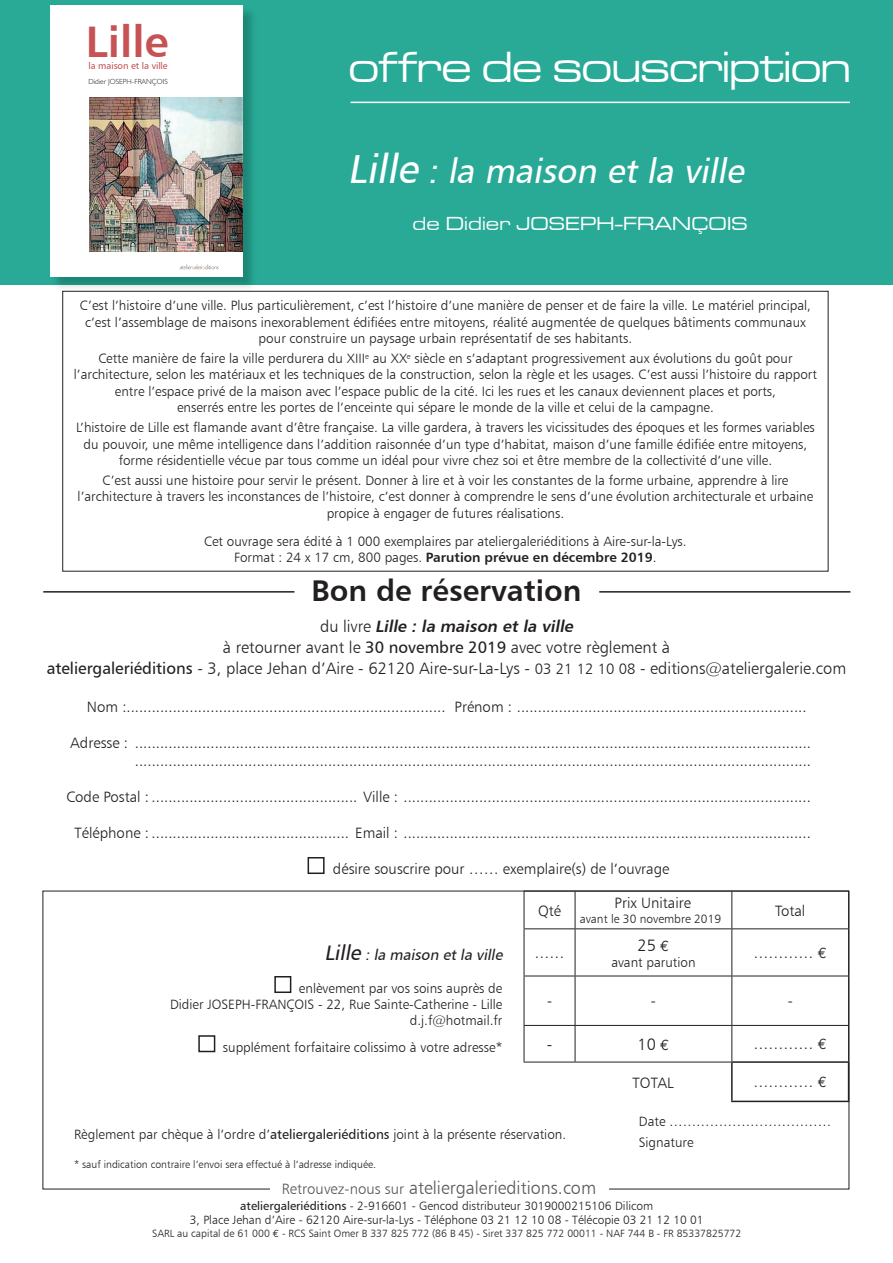
<style>
.page{position:relative;width:893px;height:1263px;background:#fff}
.page>*{position:absolute;margin:0;border:0;box-sizing:border-box;transform-origin:0 0}
.t1{font:45px "Microgramma D Medi Exte";color:#fff}
.t2{font:44.1px "Humanist 777 BT Bold B";color:#c75253}
.t3{font:italic 34.5px "Humanist 777 BT Roman B";color:#fff}
.t4{font:30px "Humanist 777 BT Bold B";color:#231f20}
.t5{font:19.5px "Microgramma D Medi Exte";letter-spacing:.04em;color:#fff}
.t6{font:18px "Humanist 777 BT Light B";color:#57585a}
.t7{font:16.5px/21.1px "Humanist 777 BT Light B";color:#231f20;text-align:center}
.t8{font:italic 16.5px "Humanist 777 BT Bold B";color:#231f20}
.t9{font:15px/18px "Humanist 777 BT Light B";color:#231f20;text-align:right}
.t10{font:italic 15px "Humanist 777 BT Roman B";color:#231f20}
.t11{font:13.5px/16.2px "Humanist 777 BT Light B";color:#231f20;text-align:center}
.t12{font:13.5px "Humanist 777 BT Bold B";color:#231f20}
.t13{font:12px/14.4px "Humanist 777 BT Light B";color:#231f20;text-align:center}
.t14{font:10.5px "Humanist 777 BT Light B";color:#231f20}
.t15{font:9.45px "Humanist 777 BT Roman B";letter-spacing:-.005em;color:#c75253}
.t16{font:300 7.35px "Humanist 521 BT";letter-spacing:.01em;color:#231f20}
.s1{font-size:40.5px}
.s2{font-family:"Humanist 777 BT Light B"}
.s3{font-family:"Humanist 777 BT Light B";font-style:normal}
.s4{font-family:"Humanist 777 BT Roman B"}
.s5{font-size:15px}
.s6{font-size:21px}
.s7{font-family:"Euro Mono";font-size:15px}
.s8{font-family:"Euro Mono"}
</style>
<div class="page">
<div style="left:308px;top:857px;width:17px;height:17px;border:2px solid #231f20"></div>
<hr style="left:43px;top:591px;width:251px;height:2px;background:#231f20">
<hr style="left:599px;top:591px;width:251px;height:2px;background:#231f20">
<div style="left:0;top:0;width:893px;height:285px;background:#28aa96"></div>
<hr style="left:351px;top:102px;width:499px;height:1px;background:#fff">
<img style="left:52px;top:7px;width:205px;height:284px">
<div style="left:50px;top:5px;width:192px;height:271px;background:#fff"></div>
<svg style="left:180px;top:264px;width:38px;height:5px"></svg>
<img style="left:89px;top:97px;width:153px;height:154px">
<hr style="left:524px;top:891px;width:1px;height:37px;background:#231f20">
<hr style="left:575px;top:891px;width:1px;height:37px;background:#231f20">
<hr style="left:731px;top:891px;width:1px;height:37px;background:#231f20">
<hr style="left:524px;top:928px;width:51px;height:1px;background:#231f20">
<hr style="left:524px;top:929px;width:1px;height:47px;background:#231f20">
<hr style="left:575px;top:928px;width:157px;height:1px;background:#231f20">
<hr style="left:575px;top:929px;width:1px;height:47px;background:#231f20">
<hr style="left:732px;top:928px;width:117px;height:1px;background:#231f20">
<hr style="left:731px;top:929px;width:1px;height:47px;background:#231f20">
<hr style="left:524px;top:976px;width:51px;height:1px;background:#231f20">
<hr style="left:524px;top:976px;width:1px;height:49px;background:#231f20">
<hr style="left:575px;top:976px;width:157px;height:1px;background:#231f20">
<hr style="left:575px;top:976px;width:1px;height:49px;background:#231f20">
<hr style="left:732px;top:976px;width:117px;height:1px;background:#231f20">
<hr style="left:731px;top:976px;width:1px;height:49px;background:#231f20">
<hr style="left:524px;top:1025px;width:51px;height:1px;background:#231f20">
<hr style="left:524px;top:1026px;width:1px;height:36px;background:#231f20">
<hr style="left:575px;top:1025px;width:157px;height:1px;background:#231f20">
<hr style="left:575px;top:1026px;width:1px;height:36px;background:#231f20">
<hr style="left:732px;top:1025px;width:117px;height:1px;background:#231f20">
<hr style="left:731px;top:1026px;width:1px;height:35px;background:#231f20">
<hr style="left:524px;top:1062px;width:51px;height:1px;background:#231f20">
<hr style="left:575px;top:1062px;width:156px;height:1px;background:#231f20">
<hr style="left:731px;top:1061px;width:118px;height:2px;background:#231f20">
<hr style="left:731px;top:1063px;width:2px;height:38px;background:#231f20">
<hr style="left:731px;top:1101px;width:118px;height:1px;background:#231f20">
<div style="left:274px;top:976px;width:17px;height:17px;border:2px solid #231f20"></div>
<div style="left:198px;top:1035px;width:17px;height:17px;border:2px solid #231f20"></div>
<h2 class="t2" style="left:86px;top:14px;width:84px">Lille</h2>
<p class="t15" style="left:88px;top:60px;width:81px">la maison et la ville</p>
<p class="t16" style="left:88px;top:77px;width:81px">Didier JOSEPH-FRANÇOIS</p>
<h1 class="t1" style="left:349px;top:39px;width:503px">offre de souscription</h1>
<h3 class="t3" style="left:348px;top:150px;width:405px"><span class="s1">Lille</span> : la maison et la ville</h3>
<h3 class="t5" style="left:413px;top:211px;width:336px">de Didier JOSEPH-FRANÇOIS</h3>
<p class="t11" style="left:80px;top:297px;width:733px">C’est l’histoire d’une ville. Plus particulièrement, c’est l’histoire d’une manière de penser et de faire la ville. Le matériel principal, c’est l’assemblage de maisons inexorablement édifiées entre mitoyens, réalité augmentée de quelques bâtiments communaux pour construire un paysage urbain représentatif de ses habitants.</p>
<p class="t11" style="left:74px;top:350px;width:744px">Cette manière de faire la ville perdurera du XIII<sup>e</sup> au XX<sup>e</sup> siècle en s’adaptant progressivement aux évolutions du goût pour l’architecture, selon les matériaux et les techniques de la construction, selon la règle et les usages. C’est aussi l’histoire du rapport entre l’espace privé de la maison avec l’espace public de la cité. Ici les rues et les canaux deviennent places et ports,<br>enserrés entre les portes de l’enceinte qui sépare le monde de la ville et celui de la campagne.</p>
<p class="t11" style="left:76px;top:419px;width:740px">L’histoire de Lille est flamande avant d’être française. La ville gardera, à travers les vicissitudes des époques et les formes variables du pouvoir, une même intelligence dans l’addition raisonnée d’un type d’habitat, maison d’une famille édifiée entre mitoyens, forme résidentielle vécue par tous comme un idéal pour vivre chez soi et être membre de la collectivité d’une ville.</p>
<p class="t11" style="left:78px;top:472px;width:737px">C’est aussi une histoire pour servir le présent. Donner à lire et à voir les constantes de la forme urbaine, apprendre à lire l’architecture à travers les inconstances de l’histoire, c’est donner à comprendre le sens d’une évolution architecturale et urbaine propice à engager de futures réalisations.</p>
<p class="t11" style="left:204px;top:532px;width:484px">Cet ouvrage sera édité à 1 000 exemplaires par ateliergaleriéditions à Aire-sur-la-Lys.</p>
<p class="t12" style="left:234px;top:548px;width:424px"><span class="s2">Format : 24 x 17 cm, 800 pages.</span> Parution prévue en décembre 2019<span class="s2">.</span></p>
<h3 class="t4" style="left:311px;top:572px;width:272px">Bon de réservation</h3>
<p class="t8" style="left:320px;top:616px;width:258px"><span class="s3">d u l i v r e</span> Lille : la maison et la ville</p>
<p class="t7" style="left:47px;top:636px;width:801px">à retourner avant le <span class="s4">30 novembre 2019</span> avec votre règlement à<br><span class="s4">ateliergaleriéditions</span> - 3, place Jehan d’Aire - 62120 Aire-sur-La-Lys - <span class="s5">03 21 12 10 08</span> - editions@ateliergalerie.com</p>
<p class="t9" style="left:87px;top:697px;width:721px">Nom :............................................................................ Prénom : .....................................................................</p>
<p class="t9" style="left:70px;top:733px;width:742px">Adresse : ................................................................................................................................................................. .................................................................................................................................................................</p>
<p class="t9" style="left:66px;top:787px;width:746px">Code Postal : ................................................. Ville : .................................................................................................</p>
<p class="t9" style="left:75px;top:823px;width:738px">Téléphone : ............................................... Email : .................................................................................................</p>
<p class="t9" style="left:333px;top:859px;width:338px">désire souscrire pour …… exemplaire(s) de l’ouvrage</p>
<p class="t10" style="left:324px;top:946px;width:183px"><span class="s6">Lille</span> : la maison et la ville</p>
<p class="t11" style="left:170px;top:980px;width:334px;text-align:right">enlèvement par vos soins auprès de<br>Didier JOSEPH-FRANÇOIS - 22, Rue Sainte-Catherine - Lille d.j.f@hotmail.fr</p>
<p class="t9" style="left:538px;top:901px;width:25px">Qté</p>
<p class="t9" style="left:535px;top:944px;width:31px">……</p>
<p class="t9" style="left:615px;top:894px;width:78px">Prix Unitaire</p>
<p class="t13" style="left:580px;top:911px;width:143px">avant le 30 novembre 2019</p>
<p class="t7" style="left:638px;top:934px;width:33px">25 <span class="s7">€</span></p>
<p class="t11" style="left:611px;top:954px;width:86px">avant parution</p>
<p class="t9" style="left:775px;top:901px;width:32px">Total</p>
<p class="t9" style="left:754px;top:944px;width:75px">………… <span class="s8">€</span></p>
<p class="t9" style="left:547px;top:992px;width:7px">-</p>
<p class="t9" style="left:651px;top:992px;width:7px">-</p>
<p class="t9" style="left:788px;top:992px;width:7px">-</p>
<p class="t11" style="left:223px;top:1039px;width:281px">supplément forfaitaire colissimo à votre adresse*</p>
<p class="t7" style="left:547px;top:1033px;width:7px">-</p>
<p class="t7" style="left:638px;top:1033px;width:33px">10 <span class="s7">€</span></p>
<p class="t9" style="left:754px;top:1035px;width:75px">………… <span class="s8">€</span></p>
<p class="t9" style="left:633px;top:1073px;width:42px">TOTAL</p>
<p class="t9" style="left:754px;top:1073px;width:75px">………… <span class="s8">€</span></p>
<p class="t11" style="left:74px;top:1126px;width:494px">Règlement par chèque à l’ordre d’<span class="s4">ateliergaleriéditions</span> joint à la présente réservation.</p>
<p class="t14" style="left:74px;top:1157px;width:304px">* sauf indication contraire l’envoi sera effectué à l’adresse indiquée.</p>
<h3 class="t6" style="left:282px;top:1177px;width:316px"><span class="s5">Retrouvez-nous sur</span> ateliergalerieditions.com</h3>
<p class="t11" style="left:639px;top:1110px;width:194px;line-height:21px;text-align:left">Date ………………………………<br>Signature</p>
<p class="t13" style="left:190px;top:1198px;width:515px"><span class="s4">ateliergaleriéditions</span> - 2-916601 - Gencod distributeur 3019000215106 Dilicom<br>3, Place Jehan d’Aire - 62120 Aire-sur-la-Lys - Téléphone 03 21 12 10 08 - Télécopie 03 21 12 10 01</p>
<p class="t14" style="left:152px;top:1227px;width:591px">SARL au capital de 61 000 <span class="s8">€</span> - RCS Saint Omer B 337 825 772 (86 B 45) - Siret 337 825 772 00011 - NAF 744 B - FR 85337825772</p>
</div>
